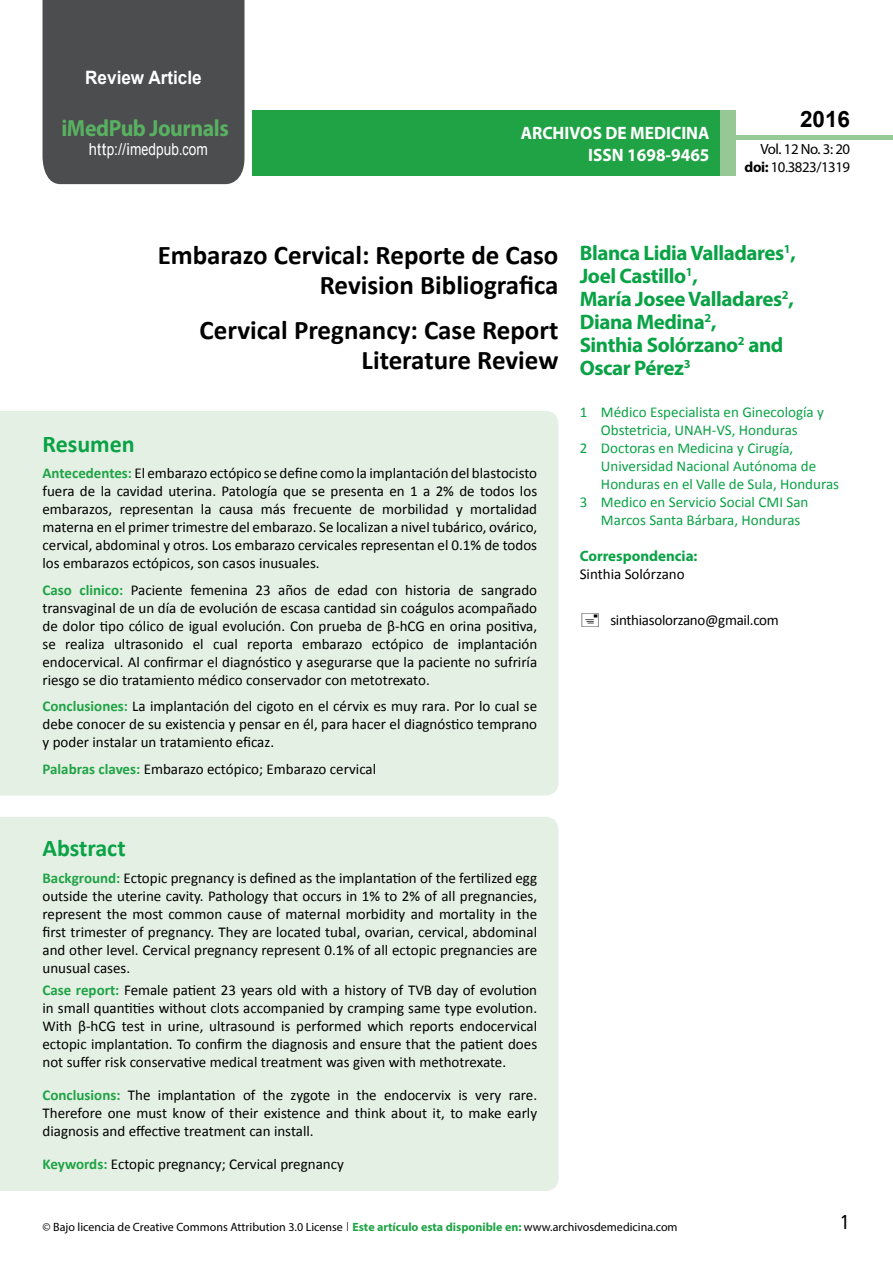
<style>
.page{position:relative;width:893px;height:1263px;background:#fff}
.page>*{position:absolute;margin:0;border:0;box-sizing:border-box;transform-origin:0 0}
.t1{font:700 27px/29.7px "Calibri";color:#000;text-align:right}
.t2{font:25.5px "Tunga";color:#000}
.t3{font:700 24px "Calibri";color:#09a245}
.t4{font:700 23.4px "Myriad Pro";letter-spacing:-.02em;color:#58b161;scale:.93 1}
.t5{font:700 22.5px "Arial";color:#000}
.t6{font:700 21px/23.1px "Myriad Pro";letter-spacing:-.02em;color:#09a245}
.t7{font:700 18.45px "Arial";color:#fff;scale:.93 1}
.t8{font:700 18px/21.6px "Myriad Pro";color:#fff;text-align:right;scale:.96 1}
.t9{font:16.5px "Arial";letter-spacing:.005em;color:#fff;scale:.89 1}
.t10{font:15px/18px "Calibri";color:#000;text-align:justify}
.t11{font:15px "Calibri";color:#09a245}
.t12{font:15px "Calibri";letter-spacing:-.02em;color:#000}
.t13{font:700 15px "Myriad Pro";color:#09a245}
.t14{font:14.85px/17.9px "Myriad Pro";letter-spacing:-.03em;color:#000;text-align:right}
.t15{font:12px "Myriad Pro";color:#000}
.s1{font-family:"Calibri"}
.s2{font-weight:700}
.s3{font-weight:700;color:#1fa345}
.s4{font-family:"Tunga"}
.s5{font-weight:700;color:#1da34a}
</style>
<div class="page">
<div style="left:252px;top:110px;width:469px;height:66px;background:#1fa345"></div>
<div style="left:720px;top:110px;width:16px;height:66px;background:#96c896"></div>
<div style="left:43px;top:0;width:201px;height:184px;background:#4c4d4f"></div>
<div style="left:736px;top:135px;width:157px;height:5px;background:#96c996"></div>
<div style="left:0;top:817px;width:558px;height:374px;background:#e4f0e4"></div>
<div style="left:0;top:411px;width:558px;height:384px;background:#e4f0e4"></div>
<p class="t7" style="left:85px;top:65px;width:127px">Review Article</p>
<h3 class="t4" style="left:61px;top:113px;width:181px">iMedPub Journals</h3>
<p class="t9" style="left:89px;top:139px;width:135px">http://imedpub<span class="s1">.</span>com</p>
<p class="t8" style="left:521px;top:122px;width:198px">ARCHIVOS DE MEDICINA<br>ISSN 1698-9465</p>
<h3 class="t5" style="left:800px;top:104px;width:52px">2016</h3>
<p class="t14" style="left:745px;top:140px;width:107px">Vol. 12 No. 3: 20 <span class="s2">doi:</span> 10.3823/1319</p>
<h1 class="t1" style="left:158px;top:241px;width:402px">Embarazo Cervical: Reporte de Caso<br>Revision Bibliografica</h1>
<h1 class="t1" style="left:200px;top:315px;width:360px">Cervical Pregnancy: Case Report<br>Literature Review</h1>
<h3 class="t3" style="left:43px;top:428px;width:94px">Resumen</h3>
<p class="t10" style="left:43px;top:464px;width:496px"><span class="s3">Antecedentes:</span> El embarazo ectópico se define como la implantación del blastocisto fuera de la cavidad uterina. Patología que se presenta en 1 a 2% de todos los embarazos, representan la causa más frecuente de morbilidad y mortalidad materna en el primer trimestre del embarazo. Se localizan a nivel tubárico, ovárico, cervical, abdominal y otros. Los embarazo cervicales representan el 0.1% de todos los embarazos ectópicos, son casos inusuales.</p>
<p class="t10" style="left:43px;top:581px;width:496px"><span class="s3">Caso clinico:</span> Paciente femenina 23 años de edad con historia de sangrado transvaginal de un día de evolución de escasa cantidad sin coágulos acompañado de dolor tipo cólico de igual evolución. Con prueba de β-hCG en orina positiva, se realiza ultrasonido el cual reporta embarazo ectópico de implantación endocervical. Al confirmar el diagnóstico y asegurarse que la paciente no sufriría riesgo se dio tratamiento médico conservador con metotrexato.</p>
<p class="t10" style="left:43px;top:697px;width:496px"><span class="s3">Conclusiones:</span> La implantación del cigoto en el cérvix es muy rara. Por lo cual se debe conocer de su existencia y pensar en él, para hacer el diagnóstico temprano y poder instalar un tratamiento eficaz.</p>
<p class="t10" style="left:43px;top:760px;width:335px"><span class="s3">Palabras claves:</span> Embarazo ectópico; Embarazo cervical</p>
<h3 class="t6" style="left:580px;top:241px;width:218px">Blanca Lidia Valladares<sup>1</sup>,<br>Joel Castillo<sup>1</sup>,<br>María Josee Valladares<sup>2</sup>,<br>Diana Medina<sup>2</sup>,<br>Sinthia Solórzano<sup>2</sup> and<br>Oscar Pérez<sup>3</sup></h3>
<p class="t11" style="left:580px;top:402px;width:246px">1 Médico Especialista en Ginecología y</p>
<p class="t11" style="left:601px;top:420px;width:198px">Obstetricia, UNAH-VS, Honduras</p>
<p class="t11" style="left:580px;top:438px;width:215px">2 Doctoras en Medicina y Cirugía,</p>
<p class="t11" style="left:601px;top:456px;width:217px">Universidad Nacional Autónoma de</p>
<p class="t11" style="left:601px;top:474px;width:240px">Honduras en el Valle de Sula, Honduras</p>
<p class="t11" style="left:580px;top:492px;width:230px">3 Medico en Servicio Social CMI San</p>
<p class="t11" style="left:601px;top:510px;width:201px">Marcos Santa Bárbara, Honduras</p>
<p class="t13" style="left:580px;top:546px;width:119px">Correspondencia:</p>
<p class="t10" style="left:580px;top:565px;width:107px">Sinthia Solórzano</p>
<p class="t12" style="left:610px;top:610px;width:170px">sinthiasolorzano@gmail.com</p>
<h3 class="t3" style="left:43px;top:833px;width:85px">Abstract</h3>
<p class="t10" style="left:43px;top:869px;width:496px"><span class="s3">Background:</span> Ectopic pregnancy is defined as the implantation of the fertilized egg outside the uterine cavity. Pathology that occurs in 1% to 2% of all pregnancies, represent the most common cause of maternal morbidity and mortality in the first trimester of pregnancy. They are located tubal, ovarian, cervical, abdominal and other level. Cervical pregnancy represent 0.1% of all ectopic pregnancies are unusual cases.</p>
<p class="t10" style="left:43px;top:981px;width:496px"><span class="s3">Case report:</span> Female patient 23 years old with a history of TVB day of evolution in small quantities without clots accompanied by cramping same type evolution.<br>With β-hCG test in urine, ultrasound is performed which reports endocervical ectopic implantation. To confirm the diagnosis and ensure that the patient does not suffer risk conservative medical treatment was given with methotrexate.</p>
<p class="t10" style="left:43px;top:1086px;width:496px"><span class="s3">Conclusions:</span> The implantation of the zygote in the endocervix is very rare.<br>Therefore one must know of their existence and think about it, to make early diagnosis and effective treatment can install.</p>
<p class="t10" style="left:43px;top:1155px;width:303px"><span class="s3">Keywords:</span> Ectopic pregnancy; Cervical pregnancy</p>
<p class="t15" style="left:43px;top:1219px;width:637px">© Bajo licencia de Creative Commons Attribution 3.0 License <span class="s4">|</span> <span class="s3">Este artículo esta disp</span><span class="s5">oni</span><span class="s3">ble en:</span> www.archivosdemedicina.com</p>
<h2 class="t2" style="left:841px;top:1205px;width:9px">1</h2>
</div>
